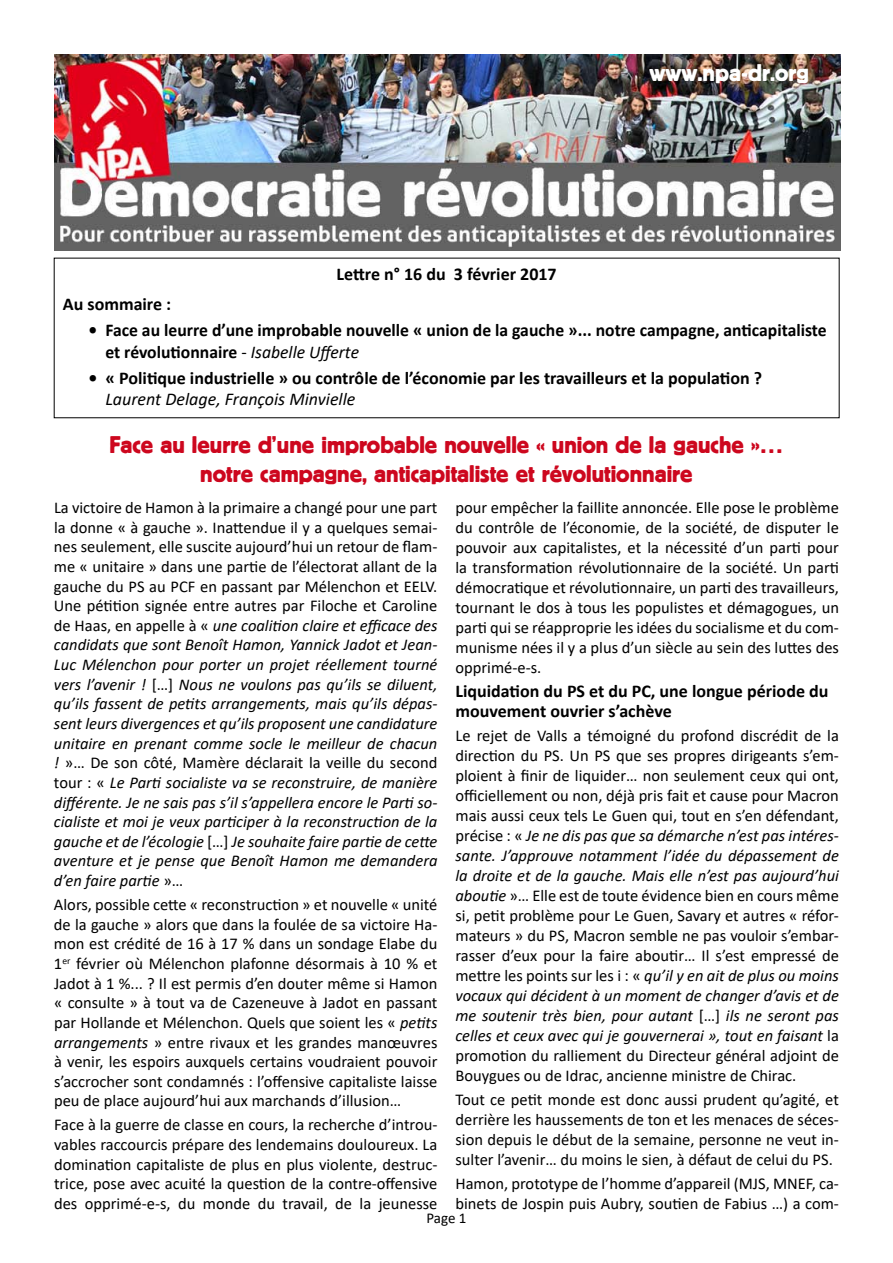
<style>
.page{position:relative;width:893px;height:1263px;background:#fff}
.page>*{position:absolute;margin:0;border:0;box-sizing:border-box;transform-origin:0 0}
.t1{font:24px/28.8px "Block BE";color:#cd071e;text-align:center}
.t2{font:24px "Block BE";color:#fff}
.t3{font:700 18px/20px "Calibri";color:#000}
.t4{font:italic 18px "Calibri";color:#000}
.t5{font:16.5px/20px "Calibri";color:#000;text-align:justify}
.t6{font:italic 16.5px/19.6px "Calibri";color:#000;text-align:justify}
.t7{font:15px "Calibri";color:#000}
.s1{font-weight:400}
.s2{font-weight:400;font-style:italic}
.s3{font-style:normal}
.s4{font-style:italic}
</style>
<div class="page">
<img style="left:54px;top:54px;width:787px;height:197px">
<p class="t3" style="left:337px;top:264px;width:222px">Lettre n° 16 du 3 février 2017</p>
<h1 class="t2" style="left:649px;top:59px;width:161px">www.npa-dr.org</h1>
<p class="t3" style="left:63px;top:294px;width:110px">Au sommaire :</p>
<p class="t3" style="left:105px;top:319px;width:723px;line-height:21.6px;text-indent:-17px">• Face au leurre d’une improbable nouvelle « union de la gauche »... notre campagne, anticapitaliste et révolutionnaire <span class="s1">-</span> <span class="s2">Isabelle Ufferte</span></p>
<p class="t3" style="left:88px;top:368px;width:675px">• « Politique industrielle » ou contrôle de l’économie par les travailleurs et la population ?</p>
<p class="t4" style="left:105px;top:387px;width:252px">Laurent Delage, François Minvielle</p>
<h1 class="t1" style="left:109px;top:429px;width:675px">Face au leurre d’une improbable nouvelle « union de la gauche »… notre campagne, anticapitaliste et révolutionnaire</h1>
<p class="t6" style="left:54px;top:497px;width:385px"><span class="s3">La victoire de Hamon à la primaire a changé pour une part la donne « à gauche ». Inattendue il y a quelques semai&shy;nes seulement, elle suscite aujourd’hui un retour de flam&shy;me « unitaire » dans une partie de l’électorat allant de la gauche du PS au PCF en passant par Mélenchon et EELV.<br>Une pétition signée entre autres par Filoche et Caroline de Haas, en appelle à «</span> une coalition claire et efficace des candidats que sont Benoît Hamon, Yannick Jadot et Jean-Luc Mélenchon pour porter un projet réellement tourné vers l’avenir ! <span class="s3">[…]</span> Nous ne voulons pas qu’ils se diluent, qu’ils fassent de petits arrangements, mais qu’ils dépas&shy;sent leurs divergences et qu’ils proposent une candidature unitaire en prenant comme socle le meilleur de chacun ! <span class="s3">»… De son côté, Mamère déclarait la veille du second tour : «</span> Le Parti socialiste va se reconstruire, de manière différente. Je ne sais pas s’il s’appellera encore le Parti so&shy;cialiste et moi je veux participer à la reconstruction de la gauche et de l’écologie <span class="s3">[…]</span> Je souhaite faire partie de cette aventure et je pense que Benoît Hamon me demandera d’en faire partie <span class="s3">»…</span></p>
<p class="t5" style="left:54px;top:894px;width:385px">Alors, possible cette « reconstruction » et nouvelle « unité de la gauche » alors que dans la foulée de sa victoire Ha&shy;mon est crédité de 16 à 17 % dans un sondage Elabe du 1<sup>er</sup> février où Mélenchon plafonne désormais à 10 % et Jadot à 1 %... ? Il est permis d’en douter même si Hamon « consulte » à tout va de Cazeneuve à Jadot en passant par Hollande et Mélenchon. Quels que soient les « <span class="s4">petits arrangements</span> » entre rivaux et les grandes manœuvres à venir, les espoirs auxquels certains voudraient pouvoir s’accrocher sont condamnés : l’offensive capitaliste laisse peu de place aujourd’hui aux marchands d’illusion…</p>
<p class="t5" style="left:54px;top:1115px;width:385px">Face à la guerre de classe en cours, la recherche d’introu&shy;vables raccourcis prépare des lendemains douloureux. La domination capitaliste de plus en plus violente, destruc&shy;trice, pose avec acuité la question de la contre-offensive des opprimé-e-s, du monde du travail, de la jeunesse</p>
<p class="t5" style="left:455px;top:497px;width:385px">pour empêcher la faillite annoncée. Elle pose le problème du contrôle de l’économie, de la société, de disputer le pouvoir aux capitalistes, et la nécessité d’un parti pour la transformation révolutionnaire de la société. Un parti démocratique et révolutionnaire, un parti des travailleurs, tournant le dos à tous les populistes et démagogues, un parti qui se réapproprie les idées du socialisme et du com&shy;munisme nées il y a plus d’un siècle au sein des luttes des opprimé-e-s.</p>
<p class="t3" style="left:455px;top:681px;width:374px">Liquidation du PS et du PC, une longue période du mouvement ouvrier s’achève</p>
<p class="t5" style="left:455px;top:725px;width:385px">Le rejet de Valls a témoigné du profond discrédit de la direction du PS. Un PS que ses propres dirigeants s’em&shy;ploient à finir de liquider… non seulement ceux qui ont, officiellement ou non, déjà pris fait et cause pour Macron mais aussi ceux tels Le Guen qui, tout en s’en défendant, précise : « <span class="s4">Je ne dis pas que sa démarche n’est pas intéres&shy;sante. J’approuve notamment l’idée du dépassement de la droite et de la gauche. Mais elle n’est pas aujourd’hui aboutie</span> »… Elle est de toute évidence bien en cours même si, petit problème pour Le Guen, Savary et autres « réfor&shy;mateurs » du PS, Macron semble ne pas vouloir s’embar&shy;rasser d’eux pour la faire aboutir… Il s’est empressé de mettre les points sur les i : « <span class="s4">qu’il y en ait de plus ou moins vocaux qui décident à un moment de changer d’avis et de me soutenir très bien, pour autant</span> […] <span class="s4">ils ne seront pas celles et ceux avec qui je gouvernerai », tout en faisant</span> la promotion du ralliement du Directeur général adjoint de Bouygues ou de Idrac, ancienne ministre de Chirac.</p>
<p class="t5" style="left:455px;top:1089px;width:385px">Tout ce petit monde est donc aussi prudent qu’agité, et derrière les haussements de ton et les menaces de séces&shy;sion depuis le début de la semaine, personne ne veut in&shy;sulter l’avenir… du moins le sien, à défaut de celui du PS.</p>
<p class="t5" style="left:455px;top:1173px;width:385px">Hamon, prototype de l’homme d’appareil (MJS, MNEF, ca&shy;binets de Jospin puis Aubry, soutien de Fabius …) a com-</p>
<p class="t7" style="left:426px;top:1208px;width:42px">Page 1</p>
</div>
